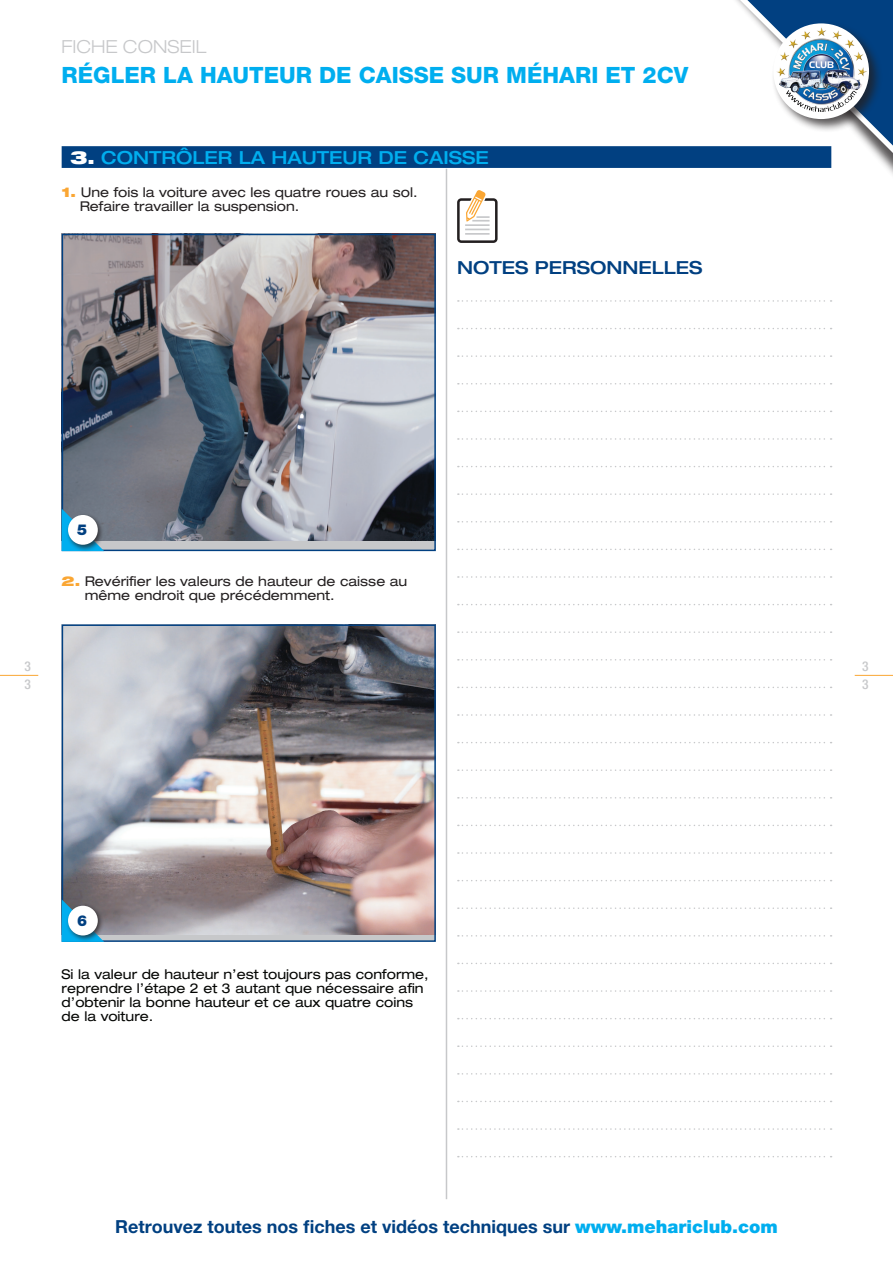
<style>
.page{position:relative;width:893px;height:1263px;background:#fff}
.page>*{position:absolute;margin:0;border:0;box-sizing:border-box;transform-origin:0 0}
.t1{font:800 22.5px "Helvetica Neue LT Pro";color:#00aeef}
.t2{font:700 18px "Helvetica Neue LT Pro";color:#014081}
.t3{font:500 expanded 18px "Helvetica Neue LT Pro";color:#00aeef}
.t4{font:500 expanded 18px "Helvetica Neue LT Pro";color:#014081}
.t5{font:300 expanded 18px "Helvetica Neue LT Pro";color:#c7c8ca}
.t6{font:900 15px "Helvetica Neue LT Pro";color:#014081}
.t7{font:expanded 13.5px/13.8px "Helvetica Neue LT Pro";color:#231f20}
.t8{font:expanded 13.5px/13.8px "Helvetica Neue LT Pro";color:#040503}
.t9{font:500 condensed 13.5px/18px "Helvetica Neue LT Pro";color:#c7c8ca}
.s1{font-weight:900;color:#fff}
.s2{font-weight:900;color:#faa633}
.s3{font-weight:900;color:#00aeef}
</style>
<div class="page">
<svg style="left:736px;top:0;width:157px;height:174px"></svg>
<hr style="left:0;top:675px;width:38px;height:1px;background:#faa633">
<hr style="left:855px;top:675px;width:38px;height:1px;background:#faa633">
<div style="left:62px;top:146px;width:769px;height:22px;background:#014081"></div>
<div style="left:62px;top:234px;width:373px;height:316px;background:#c7c8ca"></div>
<img style="left:65px;top:237px;width:368px;height:303px">
<div style="left:62px;top:234px;width:374px;height:317px;border:2px solid #014081"></div>
<svg style="left:62px;top:509px;width:42px;height:42px"></svg>
<div style="left:66px;top:513px;width:39px;height:39px;background:#231f20;opacity:.75"></div>
<div style="left:68px;top:515px;width:30px;height:30px;background:#fff;border-radius:50%"></div>
<hr style="left:446px;top:169px;width:1px;height:1030px;background:#c7c8ca">
<img style="left:65px;top:627px;width:368px;height:308px">
<div style="left:62px;top:624px;width:374px;height:318px;border:2px solid #014081"></div>
<svg style="left:62px;top:899px;width:42px;height:43px"></svg>
<div style="left:66px;top:903px;width:39px;height:40px;background:#231f20;opacity:.75"></div>
<div style="left:68px;top:906px;width:30px;height:29px;background:#fff;border-radius:50%"></div>
<svg style="left:458px;top:300px;width:374px;height:2px"></svg>
<svg style="left:458px;top:328px;width:374px;height:1px"></svg>
<svg style="left:458px;top:355px;width:374px;height:2px"></svg>
<svg style="left:458px;top:383px;width:374px;height:1px"></svg>
<svg style="left:458px;top:411px;width:374px;height:1px"></svg>
<svg style="left:458px;top:438px;width:374px;height:2px"></svg>
<svg style="left:458px;top:466px;width:374px;height:1px"></svg>
<svg style="left:458px;top:493px;width:374px;height:2px"></svg>
<svg style="left:458px;top:521px;width:374px;height:1px"></svg>
<svg style="left:458px;top:549px;width:374px;height:1px"></svg>
<svg style="left:458px;top:576px;width:374px;height:2px"></svg>
<svg style="left:458px;top:604px;width:374px;height:1px"></svg>
<svg style="left:458px;top:631px;width:374px;height:2px"></svg>
<svg style="left:458px;top:659px;width:374px;height:1px"></svg>
<svg style="left:458px;top:687px;width:374px;height:1px"></svg>
<svg style="left:458px;top:714px;width:374px;height:2px"></svg>
<svg style="left:458px;top:742px;width:374px;height:1px"></svg>
<svg style="left:458px;top:769px;width:374px;height:2px"></svg>
<svg style="left:458px;top:797px;width:374px;height:1px"></svg>
<svg style="left:458px;top:825px;width:374px;height:1px"></svg>
<svg style="left:458px;top:852px;width:374px;height:2px"></svg>
<svg style="left:458px;top:880px;width:374px;height:1px"></svg>
<svg style="left:458px;top:907px;width:374px;height:2px"></svg>
<svg style="left:458px;top:935px;width:374px;height:1px"></svg>
<svg style="left:458px;top:963px;width:374px;height:1px"></svg>
<svg style="left:458px;top:990px;width:374px;height:2px"></svg>
<svg style="left:458px;top:1018px;width:374px;height:1px"></svg>
<svg style="left:458px;top:1045px;width:374px;height:2px"></svg>
<svg style="left:458px;top:1073px;width:374px;height:1px"></svg>
<svg style="left:458px;top:1101px;width:374px;height:1px"></svg>
<svg style="left:458px;top:1128px;width:374px;height:2px"></svg>
<svg style="left:458px;top:1156px;width:374px;height:1px"></svg>
<svg style="left:457px;top:190px;width:41px;height:53px"></svg>
<h2 class="t5" style="left:62px;top:36px;width:146px">FICHE CONSEIL</h2>
<h1 class="t1" style="left:62px;top:61px;width:628px">RÉGLER LA HAUTEUR DE CAISSE SUR MÉHARI ET 2CV</h1>
<h2 class="t3" style="left:70px;top:146px;width:420px"><span class="s1">3.</span> CONTRÔLER LA HAUTEUR DE CAISSE</h2>
<p class="t7" style="left:80px;top:185px;width:339px;text-indent:-18px"><span class="s2">1.</span> Une fois la voiture avec les quatre roues au sol.<br>Refaire travailler la suspension.</p>
<h2 class="t4" style="left:457px;top:256px;width:247px">NOTES PERSONNELLES</h2>
<p class="t6" style="left:77px;top:521px;width:12px">5</p>
<p class="t7" style="left:85px;top:574px;width:324px;text-indent:-23px"><span class="s2">2.</span> Revérifier les valeurs de hauteur de caisse au même endroit que précédemment.</p>
<p class="t9" style="left:24px;top:656px;width:8px">3<br>3</p>
<p class="t9" style="left:862px;top:656px;width:8px">3<br>3</p>
<p class="t6" style="left:77px;top:912px;width:12px">6</p>
<p class="t8" style="left:62px;top:967px;width:369px">Si la valeur de hauteur n’est toujours pas conforme, reprendre l’étape 2 et 3 autant que nécessaire afin d’obtenir la bonne hauteur et ce aux quatre coins de la voiture.</p>
<h2 class="t2" style="left:115px;top:1215px;width:664px">Retrouvez toutes nos fiches et vidéos techniques sur <span class="s3">www.mehariclub.com</span></h2>
</div>
